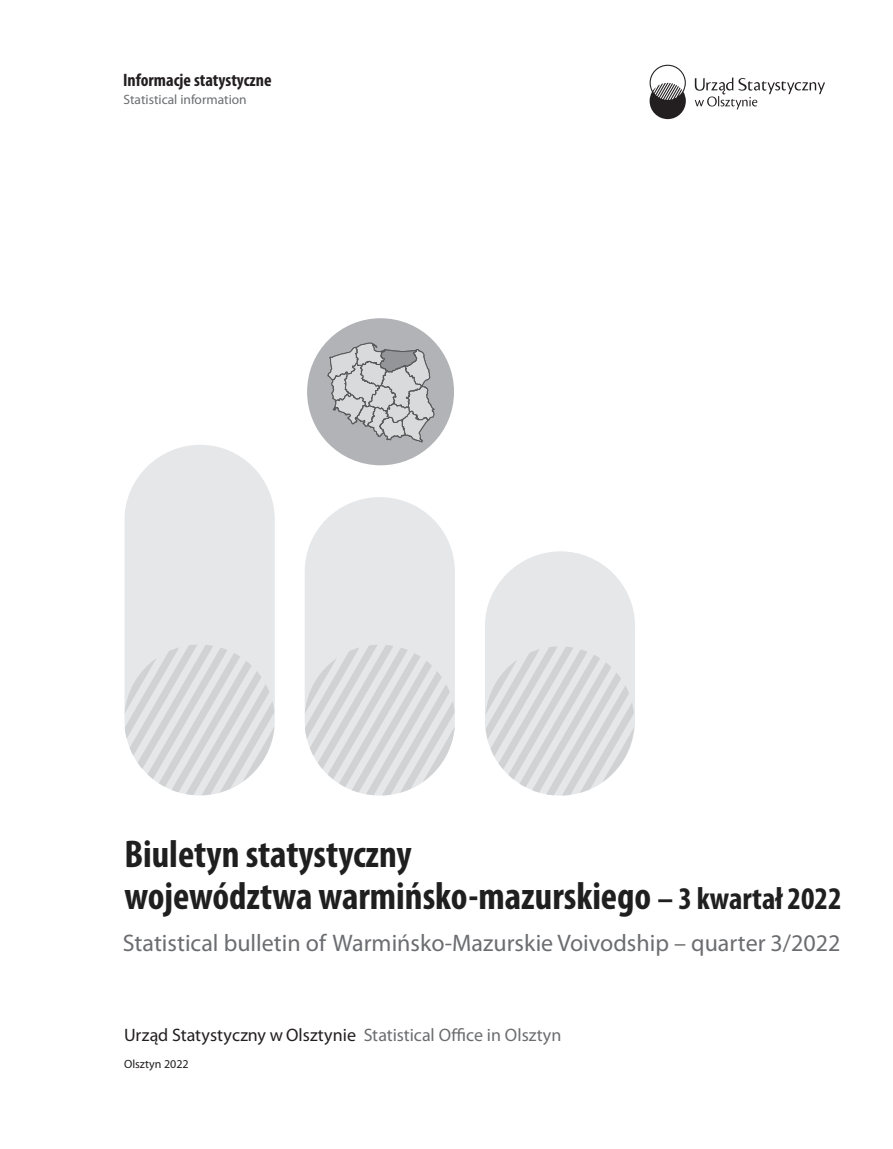
<style>
.page{position:relative;width:893px;height:1149px;background:#fff}
.page>*{position:absolute;margin:0;border:0;box-sizing:border-box;transform-origin:0 0}
.t1{font:700 condensed 38.85px/42px "Myriad Pro";color:#201f20}
.t2{font:24px "Myriad Pro";color:#6c6d70}
.t3{font:18px "Myriad Pro";letter-spacing:.005em;color:#231f20}
.t4{font:700 condensed 18px "Myriad Pro";color:#231f20}
.t5{font:13.5px "Myriad Pro";color:#6c6d70}
.t6{font:12px "Myriad Pro";color:#231f20}
.s1{font-size:31.65px}
.s2{color:#6c6d70}
</style>
<div class="page">
<div style="left:125px;top:444px;width:150px;height:351px;background:#e6e7e9;border-radius:75px"></div>
<svg style="left:125px;top:645px;width:150px;height:150px"></svg>
<div style="left:485px;top:551px;width:150px;height:244px;background:#e6e7e9;border-radius:75px"></div>
<svg style="left:486px;top:646px;width:148px;height:149px"></svg>
<div style="left:305px;top:497px;width:150px;height:298px;background:#e6e7e9;border-radius:75px"></div>
<svg style="left:305px;top:645px;width:150px;height:150px"></svg>
<div style="left:307px;top:318px;width:147px;height:147px;background:#b2b3b7;border-radius:50%"></div>
<svg style="left:327px;top:341px;width:108px;height:102px"></svg>
<svg style="left:695px;top:77px;width:130px;height:32px"></svg>
<svg style="left:650px;top:65px;width:36px;height:54px"></svg>
<p class="t4" style="left:123px;top:72px;width:150px">Informacje statystyczne</p>
<p class="t5" style="left:124px;top:93px;width:125px">Statistical information</p>
<p class="t1" style="left:124px;top:836px;width:719px">Biuletyn statystyczny<br>województwa warmińsko-mazurskiego <span class="s1">– 3 kwartał 2022</span></p>
<p class="t2" style="left:123px;top:932px;width:719px">Statistical bulletin of Warmińsko-Mazurskie Voivodship – quarter 3/2022</p>
<p class="t3" style="left:124px;top:1027px;width:439px">Urząd Statystyczny w Olsztynie <span class="s2">Statistical Office in Olsztyn</span></p>
<p class="t6" style="left:124px;top:1058px;width:66px">Olsztyn 2022</p>
</div>
